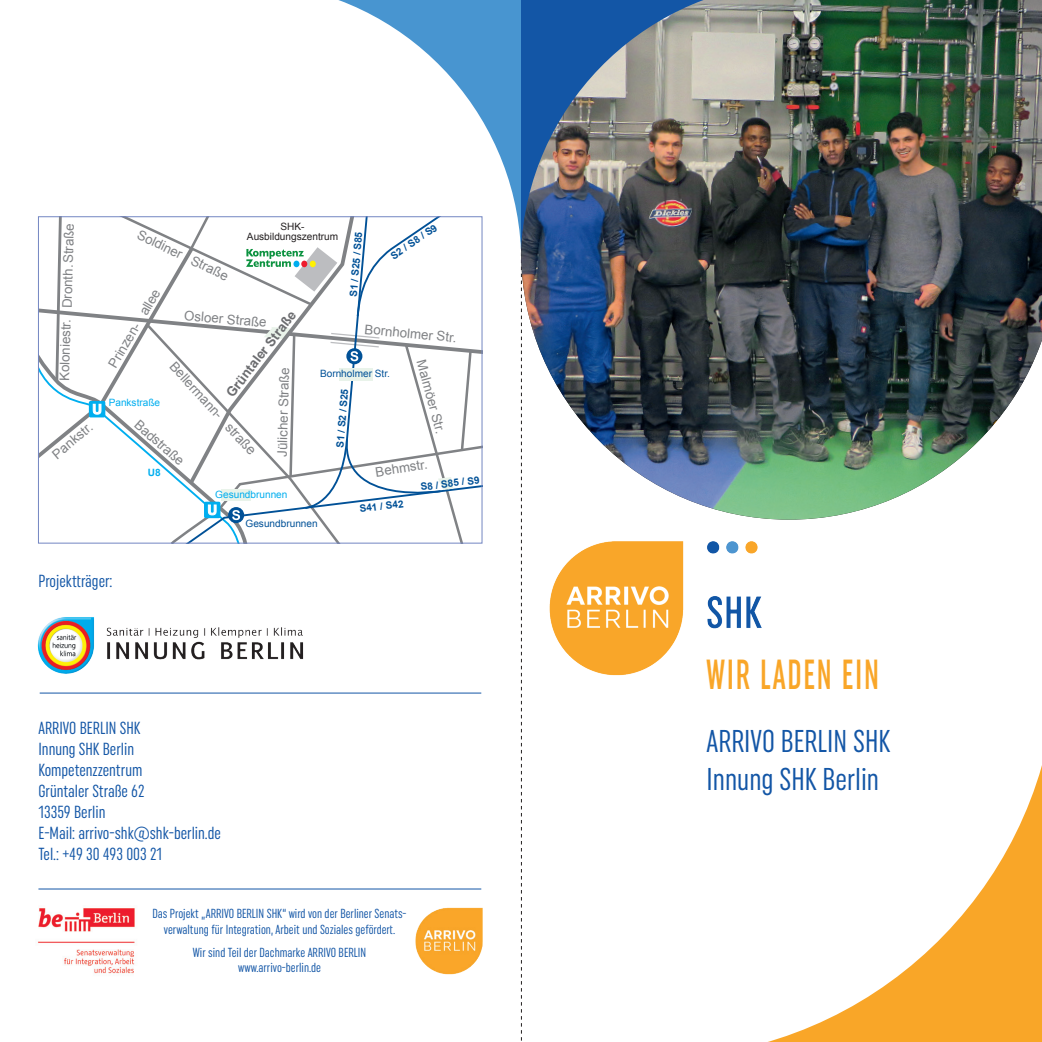
<style>
.page{position:relative;width:1042px;height:1042px;background:#fff}
.page>*{position:absolute;margin:0;border:0;box-sizing:border-box;transform-origin:0 0}
.t1{font:500 extra-condensed 42px "Uniform";letter-spacing:.05em;color:#f9a628;scale:.8 1}
.t2{font:extra-condensed 31.5px/37.8px "Uniform";color:#1356a6}
.t3{font:extra-condensed 17.5px/21px "Uniform";color:#1356a6}
.t4{font:13.3px "Arial";color:#808285}
.t5{font:700 13.3px "Arial";color:#6c6d70}
.t6{font:extra-condensed 13.12px/15.8px "Uniform";color:#1356a6;text-align:center}
.t7{font:700 10.15px "Arial";color:#015197}
.t8{font:10.15px "Arial";color:#015197}
.t9{font:10.15px "Arial";color:#00aeef}
.t10{font:10.15px/10.2px "Arial";color:#231f20;text-align:center}
.t11{font:700 10.15px "Arial";color:#00aeef}
</style>
<div class="page">
<svg style="left:521px;top:520px;width:1px;height:521px"></svg>
<img style="left:521px;top:0;width:521px;height:520px">
<img style="left:549px;top:541px;width:213px;height:135px">
<img style="left:415px;top:907px;width:68px;height:68px">
<img style="left:37px;top:617px;width:267px;height:57px">
<img style="left:38px;top:908px;width:97px;height:66px">
<img style="left:521px;top:0;width:257px;height:250px">
<svg style="left:687px;top:674px;width:355px;height:368px"></svg>
<svg style="left:338px;top:0;width:183px;height:250px"></svg>
<hr style="left:38px;top:888px;width:443px;height:1px;background:#1356a6">
<hr style="left:40px;top:692px;width:441px;height:1px;background:#1356a6">
<svg style="left:38px;top:217px;width:444px;height:326px"></svg>
<p class="t4" style="left:58px;top:308px;width:87px;rotate:-88deg">Dronth.Straße</p>
<p class="t4" style="left:55px;top:381px;width:64px;rotate:-88deg">Koloniestr.</p>
<p class="t4" style="left:48px;top:449px;width:49px;rotate:-40deg">Pankstr.</p>
<p class="t10" style="left:247px;top:221px;width:93px">SHK-<br>Ausbildungszentrum</p>
<p class="t7" style="left:388px;top:251px;width:55px;rotate:-34deg">S2 / S8 / S9</p>
<p class="t4" style="left:141px;top:226px;width:101px;rotate:25deg">Soldiner Straße</p>
<p class="t7" style="left:347px;top:296px;width:66px;rotate:-85deg">S1 / S25 / S85</p>
<p class="t4" style="left:104px;top:361px;width:90px;rotate:-59deg">Prinzen- allee</p>
<p class="t9" style="left:109px;top:396px;width:53px">Pankstraße</p>
<p class="t4" style="left:143px;top:416px;width:63px;rotate:42deg">Badstraße</p>
<p class="t4" style="left:185px;top:306px;width:84px;rotate:5deg">Osloer Straße</p>
<p class="t4" style="left:178px;top:358px;width:114px;rotate:47deg">Bellermann- straß</p>
<p class="t5" style="left:222px;top:389px;width:106px;rotate:-52deg">Grüntaler Straße</p>
<p class="t4" style="left:366px;top:320px;width:94px;rotate:6deg">Bornholmer Str.</p>
<p class="t4" style="left:273px;top:456px;width:91px;rotate:-88deg">Jülicher Straße</p>
<p class="t4" style="left:429px;top:358px;width:77px;rotate:74deg">Malmöer Str.</p>
<p class="t8" style="left:320px;top:367px;width:71px">Bornholmer Str.</p>
<p class="t7" style="left:333px;top:447px;width:61px;rotate:-85deg">S1 / S2 / S25</p>
<p class="t4" style="left:374px;top:463px;width:54px;rotate:-9deg">Behmstr.</p>
<p class="t11" style="left:148px;top:466px;width:14px">U8</p>
<p class="t7" style="left:420px;top:480px;width:61px;rotate:-7deg">S8 / S85 / S9</p>
<p class="t9" style="left:215px;top:488px;width:74px">Gesundbrunnen</p>
<p class="t7" style="left:359px;top:502px;width:46px;rotate:-7deg">S41 / S42</p>
<p class="t8" style="left:245px;top:517px;width:74px">Gesundbrunnen</p>
<h3 class="t3" style="left:38px;top:570px;width:76px">Projektträger:</h3>
<h3 class="t3" style="left:38px;top:717px;width:184px">ARRIVO BERLIN SHK<br>Innung SHK Berlin<br>Kompetenzzentrum<br>Grüntaler Straße 62<br>13359 Berlin<br>E-Mail: arrivo-shk@shk-berlin.de<br>Tel.: +49 30 493 003 21</h3>
<p class="t6" style="left:153px;top:905px;width:255px">Das Projekt „ARRIVO BERLIN SHK“ wird von der Berliner Senats&shy;verwaltung für Integration, Arbeit und Soziales gefördert.</p>
<p class="t6" style="left:193px;top:944px;width:175px">Wir sind Teil der Dachmarke ARRIVO BERLIN www.arrivo-berlin.de</p>
<h1 class="t1" style="left:706px;top:650px;width:217px">WIR LADEN EIN</h1>
<h2 class="t2" style="left:706px;top:722px;width:185px">ARRIVO BERLIN SHK<br>Innung SHK Berlin</h2>
</div>
